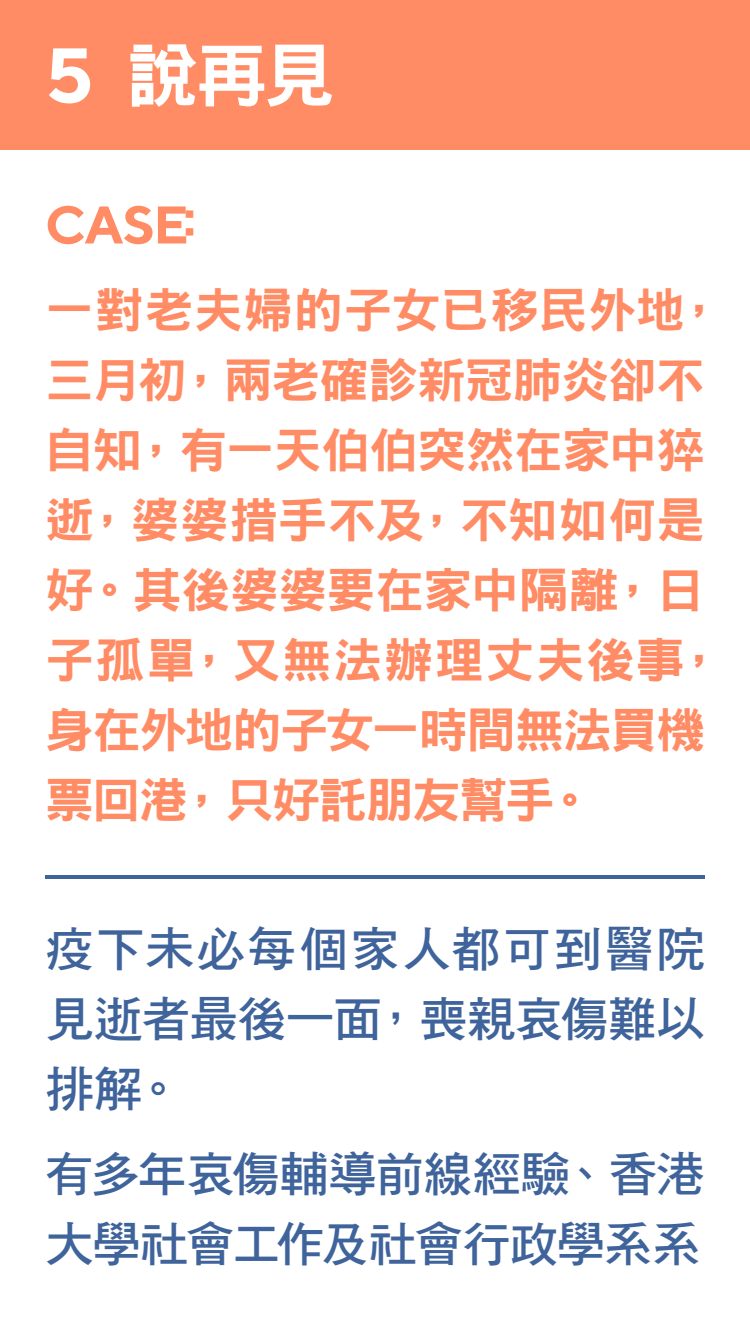
<style>
.page{position:relative;width:750px;height:1334px;background:#fff}
.page>*{position:absolute;margin:0;border:0;box-sizing:border-box;transform-origin:0 0}
.t1{font:70px "DF Hei Std W9";color:#fff}
.t2{font:700 52.8px "TT Norms";color:#ff8c64}
.t3{font:48px/70px "DF Hei Std W9";letter-spacing:-.015em;color:#ff8c64}
.t4{font:48px/70.1px "DF Hei Std W7";letter-spacing:-.02em;color:#3f639b;text-align:justify}
.s1{font-family:"TT Norms";font-weight:700;font-size:77px}
.s2{font-family:"DF Hei Std W9";font-weight:400;font-size:48px}
</style>
<div class="page">
<div style="left:0;top:0;width:750px;height:150px;background:#ff8c64"></div>
<hr style="left:45px;top:875px;width:660px;height:4px;background:#3f639b">
<h1 class="t1" style="left:45px;top:37px;width:292px"><span class="s1">5</span> 說再見</h1>
<p class="t2" style="left:45px;top:192px;width:171px">CASE<span class="s2">：</span></p>
<p class="t3" style="left:45px;top:274px;width:680px">一對老夫婦的子女已移民外地，三月初，兩老確診新冠肺炎卻不自知，有一天伯伯突然在家中猝逝，婆婆措手不及，不知如何是好。其後婆婆要在家中隔離，日子孤單，又無法辦理丈夫後事，身在外地的子女一時間無法買機票回港，只好託朋友幫手。</p>
<p class="t4" style="left:45px;top:913px;width:662px">疫下未必每個家人都可到醫院見逝者最後一面，喪親哀傷難以排解。</p>
<p class="t4" style="left:45px;top:1138px;width:662px">有多年哀傷輔導前線經驗、香港大學社會工作及社會行政學系系</p>
</div>
